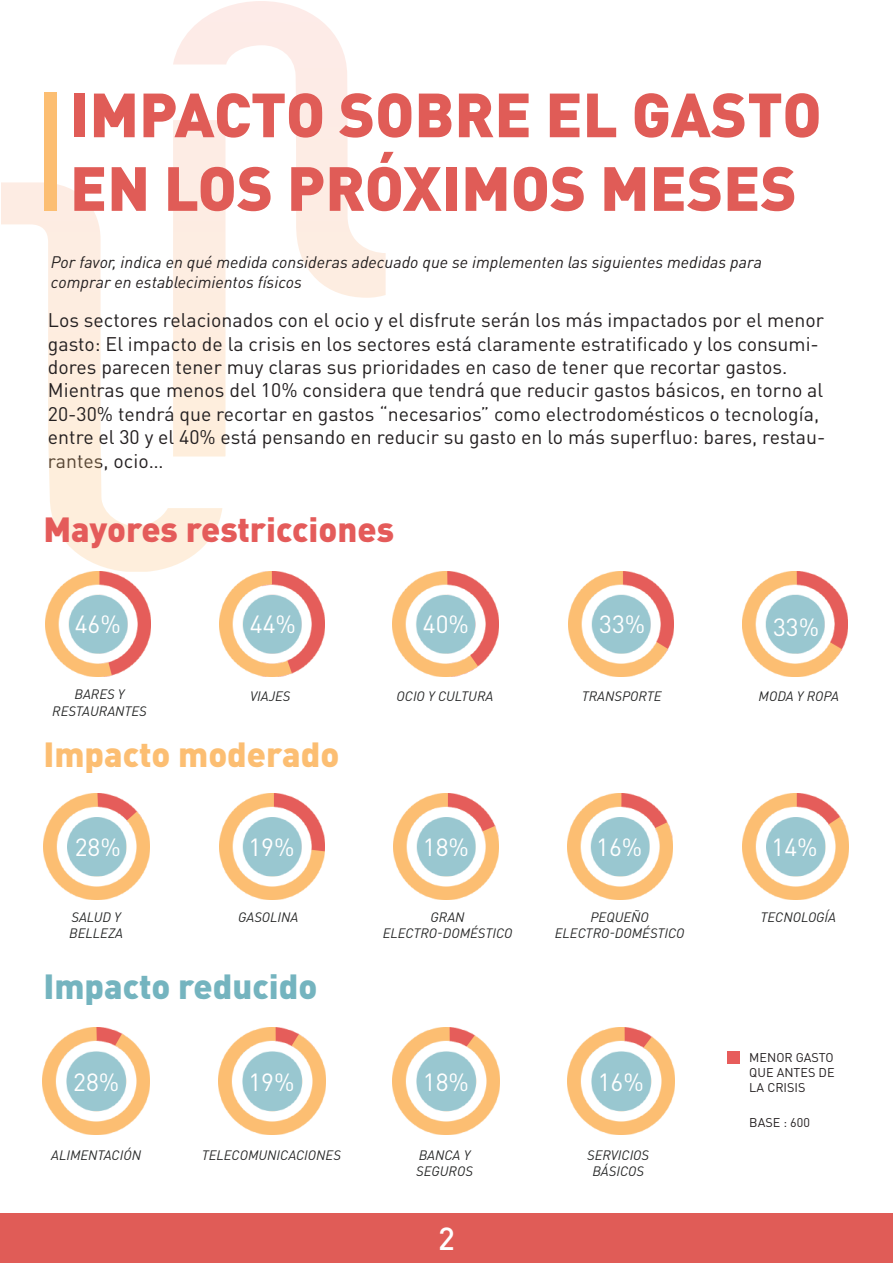
<style>
.page{position:relative;width:893px;height:1263px;background:#fff}
.page>*{position:absolute;margin:0;border:0;box-sizing:border-box;transform-origin:0 0}
.t1{font:900 61.35px/73.7px "DIN Pro";color:#e05c57}
.t2{font:900 34.5px "DIN Pro";color:#e45b5a}
.t3{font:900 34.5px "DIN Pro";color:#fcbe72}
.t4{font:900 34.5px "DIN Pro";color:#74b4bf}
.t5{font:500 31.5px "DIN Pro";color:#fff}
.t6{font:24.6px "DIN Pro";color:#fff}
.t7{font:19.5px/23.4px "DIN Pro";color:#231f20}
.t8{font:italic 16.5px/19.8px "DIN Pro";color:#231f20}
.t9{font:italic 13.5px/16.2px "DIN Pro";color:#252626;text-align:center}
.t10{font:12.6px/15.1px "DIN Pro";color:#231f20;text-align:justify}
</style>
<div class="page">
<div style="left:0;top:1214px;width:893px;height:49px;background:#e05c57"></div>
<img style="left:1px;top:1px;width:385px;height:456px">
<div style="left:45px;top:92px;width:12px;height:119px;background:#fcbe72"></div>
<svg style="left:49px;top:457px;width:173px;height:114px"></svg>
<img style="left:44px;top:794px;width:105px;height:105px">
<img style="left:219px;top:794px;width:106px;height:105px">
<img style="left:393px;top:794px;width:106px;height:105px">
<img style="left:567px;top:794px;width:106px;height:105px">
<img style="left:742px;top:794px;width:106px;height:105px">
<img style="left:45px;top:571px;width:106px;height:106px">
<img style="left:219px;top:571px;width:106px;height:106px">
<img style="left:392px;top:571px;width:107px;height:106px">
<img style="left:568px;top:571px;width:106px;height:106px">
<img style="left:742px;top:571px;width:106px;height:106px">
<img style="left:43px;top:1028px;width:107px;height:106px">
<img style="left:218px;top:1028px;width:107px;height:106px">
<img style="left:392px;top:1028px;width:107px;height:106px">
<img style="left:568px;top:1028px;width:107px;height:106px">
<div style="left:727px;top:1052px;width:12px;height:12px;background:#e75c5b"></div>
<h1 class="t1" style="left:70px;top:70px;width:753px">IMPACTO SOBRE EL GASTO<br>EN LOS PRÓXIMOS MESES</h1>
<p class="t8" style="left:51px;top:251px;width:713px">Por favor, indica en qué medida consideras adecuado que se implementen las siguientes medidas para comprar en establecimientos físicos</p>
<p class="t7" style="left:48px;top:307px;width:779px">Los sectores relacionados con el ocio y el disfrute serán los más impactados por el menor gasto: El impacto de la crisis en los sectores está claramente estratificado y los consumi&shy;dores parecen tener muy claras sus prioridades en caso de tener que recortar gastos.<br>Mientras que menos del 10% considera que tendrá que reducir gastos básicos, en torno al 20-30% tendrá que recortar en gastos “necesarios” como electrodomésticos o tecnología, entre el 30 y el 40% está pensando en reducir su gasto en lo más superfluo: bares, restau&shy;rantes, ocio…</p>
<h2 class="t2" style="left:43px;top:499px;width:352px">Mayores restricciones</h2>
<p class="t6" style="left:75px;top:604px;width:48px">46%</p>
<p class="t6" style="left:250px;top:604px;width:48px">44%</p>
<p class="t6" style="left:423px;top:604px;width:48px">40%</p>
<p class="t6" style="left:599px;top:604px;width:48px">33%</p>
<p class="t6" style="left:773px;top:607px;width:48px">33%</p>
<p class="t9" style="left:52px;top:685px;width:96px">BARES Y<br>RESTAURANTES</p>
<p class="t9" style="left:250px;top:686px;width:42px">VIAJES</p>
<p class="t9" style="left:397px;top:686px;width:98px">OCIO Y CULTURA</p>
<p class="t9" style="left:582px;top:686px;width:81px">TRANSPORTE</p>
<p class="t9" style="left:759px;top:686px;width:82px">MODA Y ROPA</p>
<h2 class="t3" style="left:43px;top:725px;width:297px">Impacto moderado</h2>
<p class="t6" style="left:75px;top:828px;width:48px">28%</p>
<p class="t6" style="left:248px;top:828px;width:48px">19%</p>
<p class="t6" style="left:423px;top:828px;width:48px">18%</p>
<p class="t6" style="left:596px;top:828px;width:48px">16%</p>
<p class="t6" style="left:772px;top:828px;width:48px">14%</p>
<p class="t9" style="left:69px;top:907px;width:55px;text-align:left">SALUD Y<br>BELLEZA</p>
<p class="t9" style="left:238px;top:907px;width:62px">GASOLINA</p>
<p class="t9" style="left:383px;top:907px;width:131px">GRAN<br>ELECTRO-DOMÉSTICO</p>
<p class="t9" style="left:555px;top:907px;width:131px">PEQUEÑO<br>ELECTRO-DOMÉSTICO</p>
<p class="t9" style="left:760px;top:907px;width:77px">TECNOLOGÍA</p>
<h2 class="t4" style="left:43px;top:957px;width:275px">Impacto reducido</h2>
<p class="t6" style="left:73px;top:1062px;width:48px">28%</p>
<p class="t6" style="left:248px;top:1062px;width:48px">19%</p>
<p class="t6" style="left:423px;top:1062px;width:48px">18%</p>
<p class="t6" style="left:598px;top:1062px;width:48px">16%</p>
<p class="t9" style="left:51px;top:1145px;width:91px">ALIMENTACIÓN</p>
<p class="t9" style="left:202px;top:1145px;width:141px">TELECOMUNICACIONES</p>
<p class="t9" style="left:416px;top:1145px;width:58px;text-align:left">BANCA Y<br>SEGUROS</p>
<p class="t9" style="left:587px;top:1145px;width:63px">SERVICIOS<br>BÁSICOS</p>
<h3 class="t5" style="left:438px;top:1213px;width:18px">2</h3>
<p class="t10" style="left:749px;top:1048px;width:87px">MENOR GASTO QUE ANTES DE LA CRISIS</p>
<p class="t10" style="left:749px;top:1114px;width:62px">BASE : 600</p>
</div>
